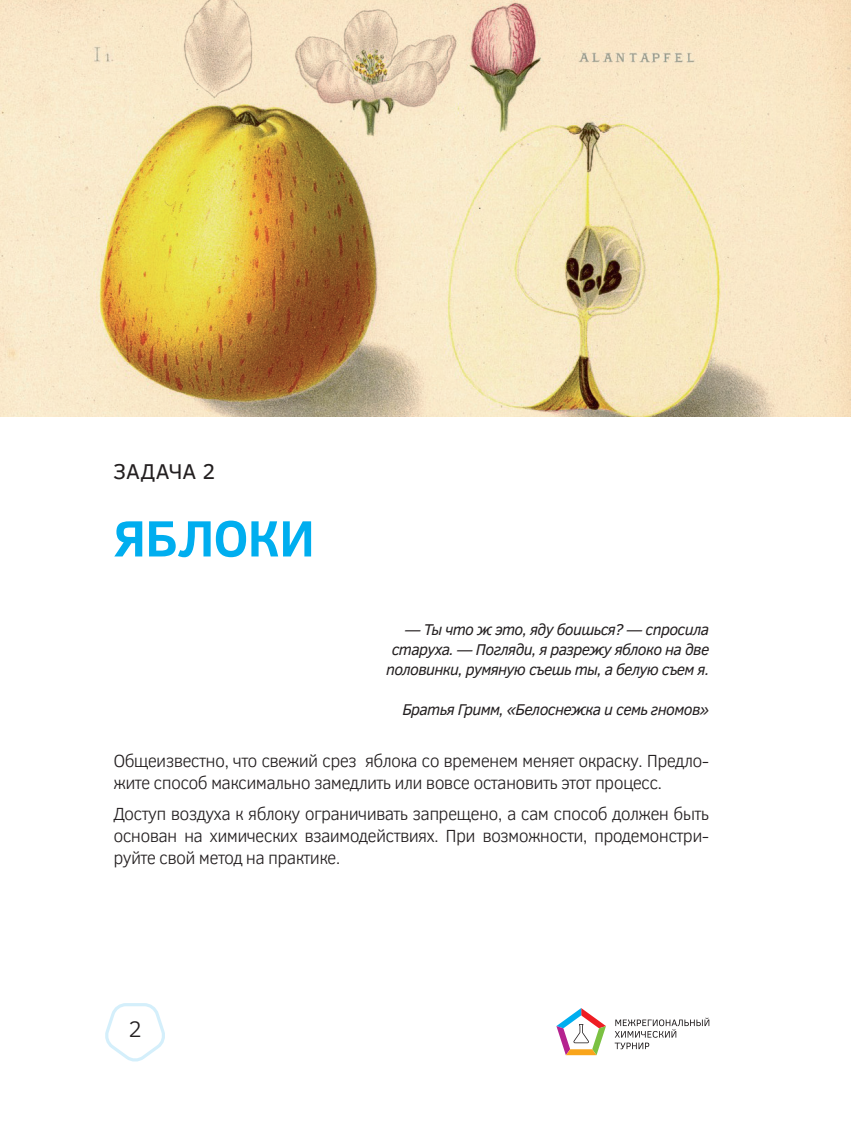
<style>
.page{position:relative;width:851px;height:1134px;background:#fff}
.page>*{position:absolute;margin:0;border:0;box-sizing:border-box;transform-origin:0 0}
.t1{font:700 52px "Clear Sans";letter-spacing:-.015em;color:#00aeef}
.t2{font:300 23px "Clear Sans";color:#231f20}
.t3{font:22px "Clear Sans";letter-spacing:.005em;color:#231f20}
.t4{font:300 18px/22px "Clear Sans";letter-spacing:-.04em;color:#231f20}
.t5{font:italic 16px/20px "Clear Sans";letter-spacing:-.04em;color:#231f20;text-align:right}
</style>
<div class="page">
<svg style="left:614px;top:1018px;width:95px;height:31px"></svg>
<svg style="left:556px;top:1008px;width:50px;height:47px"></svg>
<svg style="left:105px;top:1003px;width:60px;height:59px"></svg>
<img style="left:0;top:0;width:850px;height:417px">
<p class="t3" style="left:113px;top:457px;width:103px">ЗАДАЧА 2</p>
<h1 class="t1" style="left:113px;top:500px;width:203px">ЯБЛОКИ</h1>
<p class="t5" style="left:386px;top:619px;width:325px">— Ты что ж это, яду боишься? — спросила старуха. — Погляди, я разрежу яблоко на две половинки, румяную съешь ты, а белую съем я.</p>
<p class="t5" style="left:402px;top:699px;width:308px">Братья Гримм, «Белоснежка и семь гномов»</p>
<p class="t4" style="left:113px;top:750px;width:597px">Общеизвестно, что свежий срез яблока со временем меняет окраску. Предло&shy;жите способ максимально замедлить или вовсе остановить этот процесс.</p>
<p class="t4" style="left:113px;top:803px;width:597px;text-align:justify">Доступ воздуха к яблоку ограничивать запрещено, а сам способ должен быть основан на химических взаимодействиях. При возможности, продемонстри&shy;руйте свой метод на практике.</p>
<p class="t2" style="left:128px;top:1014px;width:15px">2</p>
</div>
